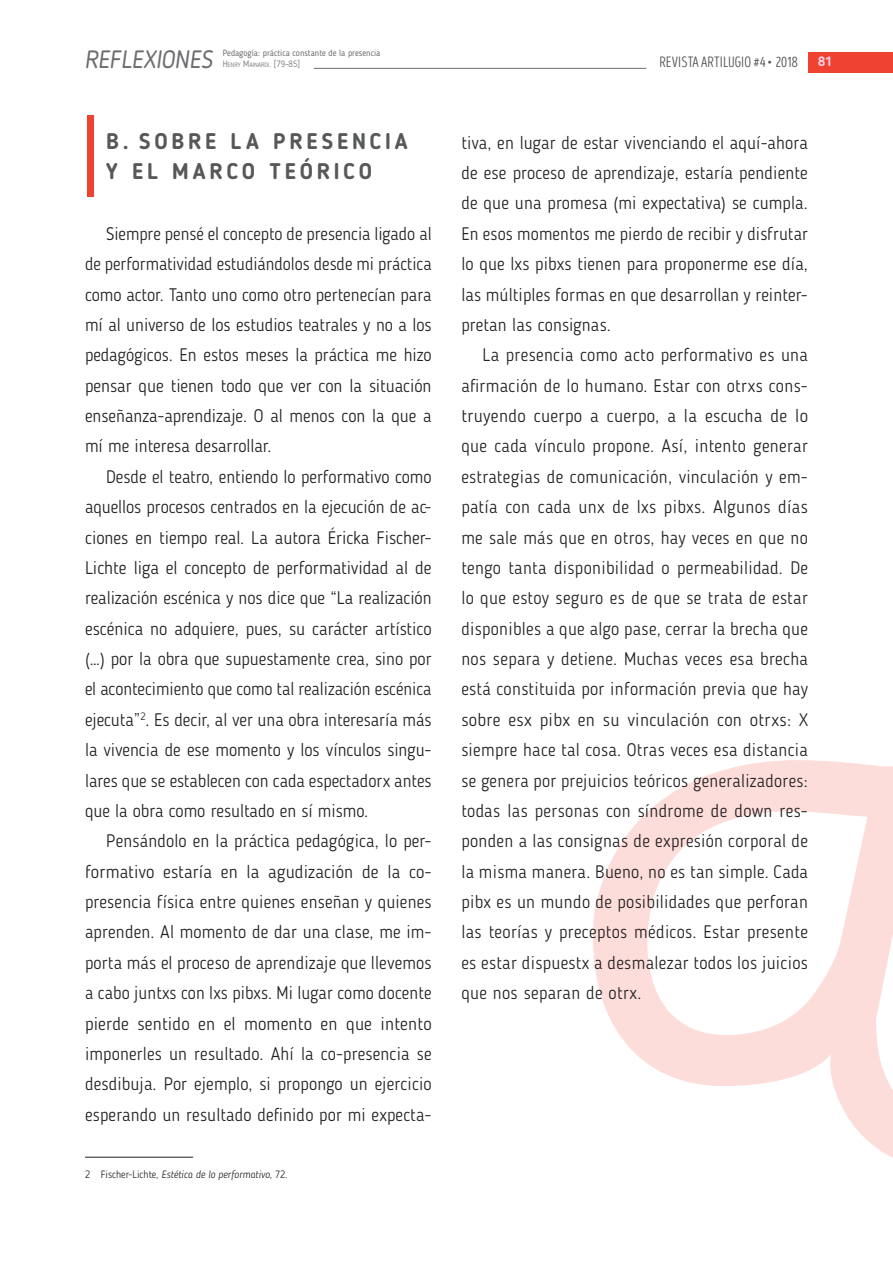
<style>
.page{position:relative;width:893px;height:1263px;background:#fff}
.page>*{position:absolute;margin:0;border:0;box-sizing:border-box;transform-origin:0 0}
.t1{font:italic 24.9px "Blogger Sans";color:#6c6d70}
.Subtitulo{font:700 22.5px/30.3px "Blogger Sans";letter-spacing:.175em;color:#57585a}
.t2{font:300 18px/30.3px "Blogger Sans";letter-spacing:.01em;color:#231f20;text-align:justify}
.t3{font:300 18px/30.3px "Blogger Sans";letter-spacing:.01em;color:#231f20;text-align:justify;scale:.96 1}
.t4{font:15px "Intro Head R Base";letter-spacing:.01em;color:#57585a}
.t5{font:700 13.5px "Blogger Sans";color:#f7d1e3}
.Nota_al_pie{font:italic 300 10.5px "Blogger Sans";color:#231f20}
.t6{font:9px "Blogger Sans";color:#6c6d70}
.t7{font:300 6.3px "Blogger Sans";letter-spacing:-.005em;color:#6c6d70}
.s1{font-size:9px}
.s2{font-style:normal}
</style>
<div class="page">
<div style="left:808px;top:52px;width:85px;height:20px;background:#ef4230"></div>
<hr style="left:314px;top:68px;width:332px;height:1px;background:#6c6d70">
<svg style="left:593px;top:760px;width:300px;height:398px"></svg>
<hr style="left:85px;top:1157px;width:108px;height:1px;background:#231f20">
<div style="left:87px;top:115px;width:7px;height:81px;background:#ef4230"></div>
<p class="t6" style="left:223px;top:48px;width:159px">Pedagogía: práctica constante de la presencia</p>
<p class="t7" style="left:223px;top:61px;width:79px"><span class="s1">H</span>ENRY <span class="s1">M</span>AINARDI<span class="s1">.</span> <span class="s1">[79-85]</span></p>
<h1 class="t1" style="left:85px;top:44px;width:129px">REFLEXIONES</h1>
<p class="t4" style="left:659px;top:54px;width:140px">REVISTA ARTILUGIO #4 • 2018</p>
<p class="t5" style="left:818px;top:53px;width:16px">81</p>
<p class="Subtitulo" style="left:106px;top:126px;width:303px">B. SOBRE LA PRESENCIA<br>Y EL MARCO TEÓRICO</p>
<p class="t3" style="left:85px;top:218px;width:363px;text-indent:21px">Siempre pensé el concepto de presencia ligado al de performatividad estudiándolos desde mi práctica como actor. Tanto uno como otro pertenecían para mí al universo de los estudios teatrales y no a los pedagógicos. En estos meses la práctica me hizo pensar que tienen todo que ver con la situación enseñanza-aprendizaje. O al menos con la que a mí me interesa desarrollar.</p>
<p class="t2" style="left:85px;top:461px;width:348px;text-indent:21px">Desde el teatro, entiendo lo performativo como aquellos procesos centrados en la ejecución de ac&shy;ciones en tiempo real. La autora Éricka Fischer-Lichte liga el concepto de performatividad al de realización escénica y nos dice que “La realización escénica no adquiere, pues, su carácter artístico (…) por la obra que supuestamente crea, sino por el acontecimiento que como tal realización escénica ejecuta”<sup>2</sup>. Es decir, al ver una obra interesaría más la vivencia de ese momento y los vínculos singu&shy;lares que se establecen con cada espectadorx antes que la obra como resultado en sí mismo.</p>
<p class="t2" style="left:85px;top:826px;width:348px;text-indent:21px">Pensándolo en la práctica pedagógica, lo per&shy;formativo estaría en la agudización de la co&shy;presencia física entre quienes enseñan y quienes aprenden. Al momento de dar una clase, me im&shy;porta más el proceso de aprendizaje que llevemos a cabo juntxs con lxs pibxs. Mi lugar como docente pierde sentido en el momento en que intento imponerles un resultado. Ahí la co-presencia se desdibuja. Por ejemplo, si propongo un ejercicio esperando un resultado definido por mi expecta-</p>
<p class="Nota_al_pie" style="left:85px;top:1168px;width:204px"><span class="s2">2 Fischer-Lichte,</span> Estética de lo performativo, <span class="s2">72.</span></p>
<p class="t2" style="left:461px;top:127px;width:348px">tiva, en lugar de estar vivenciando el aquí-ahora de ese proceso de aprendizaje, estaría pendiente de que una promesa (mi expectativa) se cumpla.<br>En esos momentos me pierdo de recibir y disfrutar lo que lxs pibxs tienen para proponerme ese día, las múltiples formas en que desarrollan y reinter&shy;pretan las consignas.</p>
<p class="t2" style="left:461px;top:340px;width:348px;text-indent:21px">La presencia como acto performativo es una afirmación de lo humano. Estar con otrxs cons&shy;truyendo cuerpo a cuerpo, a la escucha de lo que cada vínculo propone. Así, intento generar estrategias de comunicación, vinculación y em&shy;patía con cada unx de lxs pibxs. Algunos días me sale más que en otros, hay veces en que no tengo tanta disponibilidad o permeabilidad. De lo que estoy seguro es de que se trata de estar disponibles a que algo pase, cerrar la brecha que nos separa y detiene. Muchas veces esa brecha está constituida por información previa que hay sobre esx pibx en su vinculación con otrxs: X siempre hace tal cosa. Otras veces esa distancia se genera por prejuicios teóricos generalizadores: todas las personas con síndrome de down res&shy;ponden a las consignas de expresión corporal de la misma manera. Bueno, no es tan simple. Cada pibx es un mundo de posibilidades que perforan las teorías y preceptos médicos. Estar presente es estar dispuestx a desmalezar todos los juicios que nos separan de otrx.</p>
</div>
